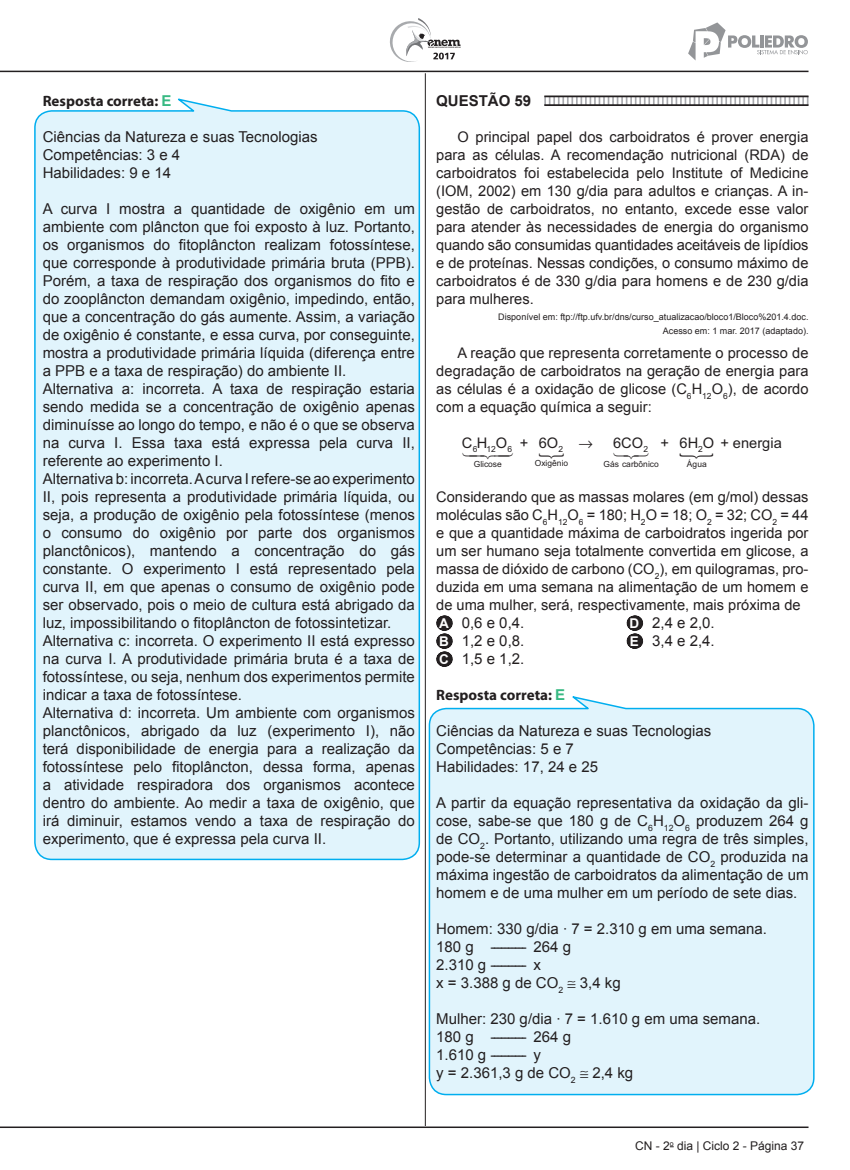
<style>
.page{position:relative;width:850px;height:1170px;background:#fff}
.page>*{position:absolute;margin:0;border:0;box-sizing:border-box;transform-origin:0 0}
.t1{font:15px/18px "Arial";color:#231f20}
.t2{font:700 15px "Myriad Pro";color:#231f20}
.t3{font:700 15px "Arial";color:#231f20}
.t4{font:14.7px/18px "Arial";color:#231f20;text-align:justify}
.t5{font:12px "Arial";color:#231f20}
.t6{font:9px/13.5px "Arial";color:#231f20;text-align:right}
.t7{font:8.4px "Arial";letter-spacing:.005em;color:#231f20}
.s1{font-family:"Arial";color:#38b983}
.s2{font-weight:700;font-size:13.5px;color:#fff}
</style>
<div class="page">
<div style="left:428px;top:696px;width:387px;height:400px;background:#e1f4fc"></div>
<div style="left:34px;top:98px;width:387px;height:763px;background:#e1f4fc"></div>
<svg style="left:390px;top:18px;width:70px;height:44px"></svg>
<hr style="left:425px;top:73px;width:1px;height:1053px;background:#231f20">
<hr style="left:0;top:71px;width:808px;height:1px;background:#231f20">
<hr style="left:0;top:1126px;width:808px;height:2px;background:#231f20">
<svg style="left:688px;top:22px;width:119px;height:39px"></svg>
<svg style="left:544px;top:97px;width:264px;height:7px"></svg>
<hr style="left:544px;top:95px;width:264px;height:2px;background:#231f20">
<hr style="left:544px;top:104px;width:264px;height:2px;background:#231f20">
<svg style="left:443px;top:616px;width:2px;height:51px"></svg>
<svg style="left:634px;top:616px;width:1px;height:33px"></svg>
<p class="t2" style="left:43px;top:91px;width:130px">Resposta correta: <span class="s1">E</span></p>
<p class="t1" style="left:43px;top:128px;width:276px">Ciências da Natureza e suas Tecnologias<br>Competências: 3 e 4<br>Habilidades: 9 e 14</p>
<p class="t1" style="left:43px;top:200px;width:374px">A curva I mostra a quantidade de oxigênio em um ambiente com plâncton que foi exposto à luz. Portanto, os organismos do fitoplâncton realizam fotossíntese, que corresponde à produtividade primária bruta (PPB).<br>Porém, a taxa de respiração dos organismos do fito e do zooplâncton demandam oxigênio, impedindo, então, que a concentração do gás aumente. Assim, a variação de oxigênio é constante, e essa curva, por conseguinte, mostra a produtividade primária líquida (diferença entre a PPB e a taxa de respiração) do ambiente II.<br>Alternativa a: incorreta. A taxa de respiração estaria sendo medida se a concentração de oxigênio apenas diminuísse ao longo do tempo, e não é o que se observa na curva I. Essa taxa está expressa pela curva II, referente ao experimento I.<br>Alternativa b: incorreta. A curva I refere-se ao experimento II, pois representa a produtividade primária líquida, ou seja, a produção de oxigênio pela fotossíntese (menos o consumo do oxigênio por parte dos organismos planctônicos), mantendo a concentração do gás constante. O experimento I está representado pela curva II, em que apenas o consumo de oxigênio pode ser observado, pois o meio de cultura está abrigado da luz, impossibilitando o fitoplâncton de fotossintetizar.<br>Alternativa c: incorreta. O experimento II está expresso na curva I. A produtividade primária bruta é a taxa de fotossíntese, ou seja, nenhum dos experimentos permite indicar a taxa de fotossíntese.<br>Alternativa d: incorreta. Um ambiente com organismos planctônicos, abrigado da luz (experimento I), não terá disponibilidade de energia para a realização da fotossíntese pelo fitoplâncton, dessa forma, apenas a atividade respiradora dos organismos acontece dentro do ambiente. Ao medir a taxa de oxigênio, que irá diminuir, estamos vendo a taxa de respiração do experimento, que é expressa pela curva II.</p>
<p class="t3" style="left:436px;top:90px;width:97px">QUESTÃO 59</p>
<p class="t4" style="left:436px;top:128px;width:374px;text-indent:21px">O principal papel dos carboidratos é prover energia para as células. A recomendação nutricional (RDA) de carboidratos foi estabelecida pelo Institute of Medicine (IOM, 2002) em 130 g/dia para adultos e crianças. A in&shy;gestão de carboidratos, no entanto, excede esse valor para atender às necessidades de energia do organismo quando são consumidas quantidades aceitáveis de lipídios e de proteínas. Nessas condições, o consumo máximo de carboidratos é de 330 g/dia para homens e de 230 g/dia para mulheres.</p>
<p class="t6" style="left:498px;top:310px;width:311px">Disponível em: ftp://ftp.ufv.br/dns/curso_atualizacao/bloco1/Bloco%201.4.doc.<br>Acesso em: 1 mar. 2017 (adaptado).</p>
<p class="t4" style="left:436px;top:344px;width:374px;text-indent:21px">A reação que representa corretamente o processo de degradação de carboidratos na geração de energia para as células é a oxidação de glicose (C<sub>6</sub>H<sub>12</sub>O<sub>6</sub>), de acordo com a equação química a seguir:</p>
<p class="t4" style="left:462px;top:434px;width:47px">CH O</p>
<p class="t7" style="left:535px;top:457px;width:35px">Oxigênio</p>
<p class="t7" style="left:603px;top:458px;width:57px">Gás carbônico</p>
<p class="t4" style="left:520px;top:434px;width:40px">+ 6O</p>
<p class="t4" style="left:613px;top:434px;width:57px">6CO +</p>
<p class="t4" style="left:679px;top:434px;width:104px">6H<sub>2</sub>O + energia</p>
<p class="t7" style="left:687px;top:458px;width:21px">Água</p>
<p class="t4" style="left:436px;top:488px;width:374px">Considerando que as massas molares (em g/mol) dessas moléculas são C<sub>6</sub>H<sub>12</sub>O<sub>6</sub> = 180; H<sub>2</sub>O = 18; O<sub>2</sub> = 32; CO<sub>2</sub> = 44 e que a quantidade máxima de carboidratos ingerida por um ser humano seja totalmente convertida em glicose, a massa de dióxido de carbono (CO<sub>2</sub>), em quilogramas, pro&shy;duzida em uma semana na alimentação de um homem e de uma mulher, será, respectivamente, mais próxima de</p>
<p class="t1" style="left:439px;top:614px;width:87px;text-align:justify"><span class="s2">A</span> 0,6 e 0,4.<br><span class="s2">B</span> 1,2 e 0,8.<br><span class="s2">C</span> 1,5 e 1,2.</p>
<p class="t1" style="left:629px;top:614px;width:87px"><span class="s2">D</span> 2,4 e 2,0.<br><span class="s2">E</span> 3,4 e 2,4.</p>
<p class="t2" style="left:436px;top:685px;width:130px">Resposta correta: <span class="s1">E</span></p>
<p class="t1" style="left:436px;top:722px;width:276px">Ciências da Natureza e suas Tecnologias<br>Competências: 5 e 7<br>Habilidades: 17, 24 e 25</p>
<p class="t1" style="left:436px;top:794px;width:374px;text-align:justify">A partir da equação representativa da oxidação da gli&shy;cose, sabe-se que 180 g de C<sub>6</sub>H<sub>12</sub>O<sub>6</sub> produzem 264 g de CO<sub>2</sub>. Portanto, utilizando uma regra de três simples, pode-se determinar a quantidade de CO<sub>2</sub> produzida na máxima ingestão de carboidratos da alimentação de um homem e de uma mulher em um período de sete dias.</p>
<p class="t1" style="left:436px;top:920px;width:332px">Homem: 330 g/dia ∙ 7 = 2.310 g em uma semana.<br>180 g ---------- 264 g<br>2.310 g ---------- x<br>x = 3.388 g de CO<sub>2</sub> ≅ 3,4 kg</p>
<p class="t1" style="left:436px;top:1010px;width:325px">Mulher: 230 g/dia ∙ 7 = 1.610 g em uma semana.<br>180 g ---------- 264 g<br>1.610 g ---------- y<br>y = 2.361,3 g de CO<sub>2</sub> ≅ 2,4 kg</p>
<p class="t7" style="left:472px;top:443px;width:25px">6 12</p>
<p class="t7" style="left:507px;top:443px;width:6px">6</p>
<p class="t7" style="left:558px;top:443px;width:6px">2</p>
<p class="t7" style="left:643px;top:443px;width:6px">2</p>
<p class="t7" style="left:473px;top:458px;width:30px">Glicose</p>
<p class="t5" style="left:635px;top:1137px;width:171px">CN - 2<sup>o</sup> dia | Ciclo 2 - Página 37</p>
</div>
